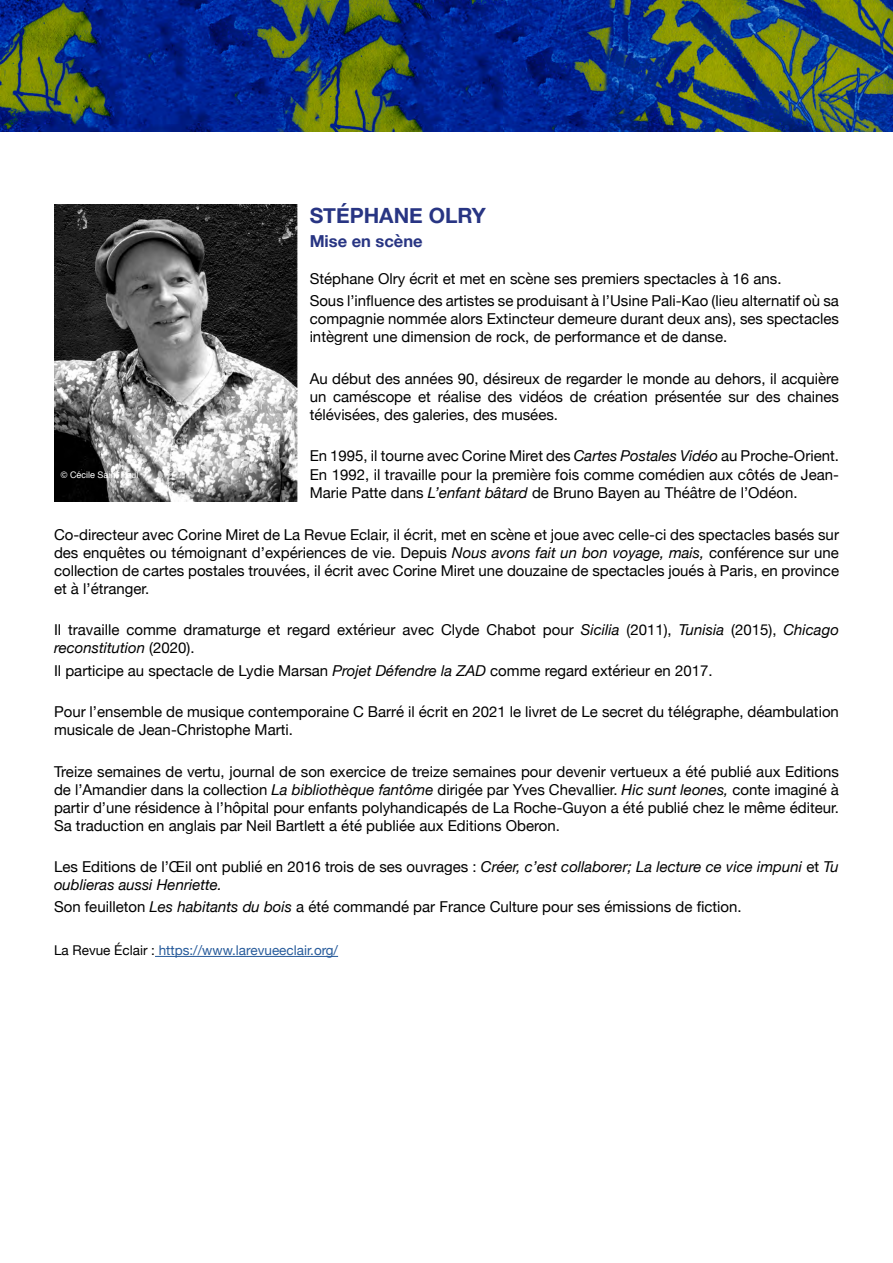
<style>
.page{position:relative;width:893px;height:1263px;background:#fff}
.page>*{position:absolute;margin:0;border:0;box-sizing:border-box;transform-origin:0 0}
.t1{font:700 21px "Helvetica Neue";color:#283583}
.t2{font:700 16.5px "Helvetica Neue";color:#283583}
.t3{font:15px/18px "Helvetica Neue";color:#000;text-align:justify}
.t4{font:italic 15px/18px "Helvetica Neue";color:#000}
.t5{font:13.5px "Helvetica Neue";color:#275b9b}
.t6{font:9px "Helvetica";color:#fff}
.s1{font-style:italic}
.s2{font-style:normal}
.s3{color:#000}
</style>
<div class="page">
<img style="left:0;top:0;width:893px;height:132px">
<hr style="left:155px;top:956px;width:183px;height:1px;background:#275b9b">
<img style="left:54px;top:205px;width:244px;height:296px">
<p class="t1" style="left:310px;top:199px;width:178px">STÉPHANE OLRY</p>
<p class="t2" style="left:310px;top:228px;width:115px">Mise en scène</p>
<p class="t3" style="left:310px;top:270px;width:473px">Stéphane Olry écrit et met en scène ses premiers spectacles à 16 ans.</p>
<p class="t3" style="left:310px;top:292px;width:531px">Sous l’influence des artistes se produisant à l’Usine Pali-Kao (lieu alternatif où sa compagnie nommée alors Extincteur demeure durant deux ans), ses spectacles intègrent une dimension de rock, de performance et de danse.</p>
<p class="t3" style="left:310px;top:370px;width:531px">Au début des années 90, désireux de regarder le monde au dehors, il acquière un caméscope et réalise des vidéos de création présentée sur des chaines télévisées, des galeries, des musées.</p>
<p class="t3" style="left:310px;top:448px;width:531px">En 1995, il tourne avec Corine Miret des <span class="s1">Cartes Postales Vidéo</span> au Proche-Orient.</p>
<p class="t3" style="left:310px;top:467px;width:531px">En 1992, il travaille pour la première fois comme comédien aux côtés de Jean-<br>Marie Patte dans <span class="s1">L’enfant bâtard</span> de Bruno Bayen au Théâtre de l’Odéon.</p>
<p class="t3" style="left:54px;top:526px;width:787px">Co-directeur avec Corine Miret de La Revue Eclair, il écrit, met en scène et joue avec celle-ci des spectacles basés sur des enquêtes ou témoignant d’expériences de vie. Depuis <span class="s1">Nous avons fait un bon voyage, mais,</span> conférence sur une collection de cartes postales trouvées, il écrit avec Corine Miret une douzaine de spectacles joués à Paris, en province et à l’étranger.</p>
<p class="t3" style="left:54px;top:622px;width:786px">Il travaille comme dramaturge et regard extérieur avec Clyde Chabot pour <span class="s1">Sicilia</span> (2011), <span class="s1">Tunisia</span> (2015), <span class="s1">Chicago reconstitution</span> (2020).</p>
<p class="t3" style="left:54px;top:662px;width:660px">Il participe au spectacle de Lydie Marsan <span class="s1">Projet Défendre la ZAD</span> comme regard extérieur en 2017.</p>
<p class="t3" style="left:54px;top:704px;width:786px">Pour l’ensemble de musique contemporaine C Barré il écrit en 2021 le livret de Le secret du télégraphe, déambulation musicale de Jean-Christophe Marti.</p>
<p class="t3" style="left:54px;top:763px;width:786px">Treize semaines de vertu, journal de son exercice de treize semaines pour devenir vertueux a été publié aux Editions de l’Amandier dans la collection <span class="s1">La bibliothèque fantôme</span> dirigée par Yves Chevallier. <span class="s1">Hic sunt leones,</span> conte imaginé à partir d’une résidence à l’hôpital pour enfants polyhandicapés de La Roche-Guyon a été publié chez le même éditeur.<br>Sa traduction en anglais par Neil Bartlett a été publiée aux Editions Oberon.</p>
<p class="t4" style="left:54px;top:859px;width:786px"><span class="s2">Les Editions de l’Œil ont publié en 2016 trois de ses ouvrages :</span> Créer, c’est collaborer; La lecture ce vice impuni <span class="s2">et</span> Tu oublieras aussi Henriette.</p>
<p class="t3" style="left:54px;top:899px;width:689px">Son feuilleton <span class="s1">Les habitants du bois</span> a été commandé par France Culture pour ses émissions de fiction.</p>
<p class="t5" style="left:54px;top:940px;width:286px"><span class="s3">La Revue Éclair :</span> https://www.larevueeclair.org/</p>
<p class="t6" style="left:61px;top:468px;width:79px">© Cécile Saint Paul</p>
</div>
